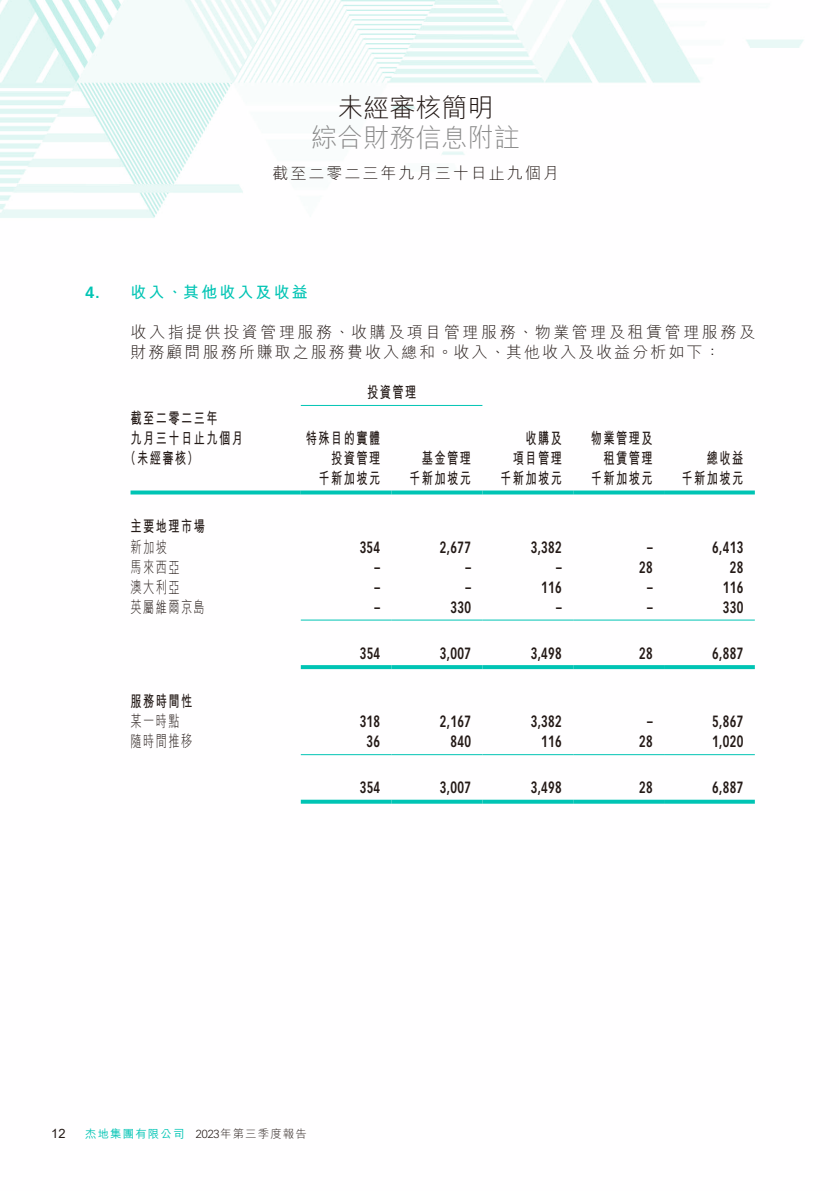
<style>
.page{position:relative;width:840px;height:1191px;background:#fff}
.page>*{position:absolute;margin:0;border:0;box-sizing:border-box;transform-origin:0 0}
.t1{font:300 26px "M Hei HK";color:#898989}
.t2{font:300 26px "M Hei HK";color:#231916}
.t3{font:700 16px "Vectora LT Std";letter-spacing:.03em;color:#231916;scale:.7 1}
.t4{font:700 16px/20px "M Hei HK";letter-spacing:.13em;color:#231916;text-align:right;scale:.7 1}
.t5{font:300 16px/20px "M Hei HK";letter-spacing:.16em;color:#231916}
.t6{font:300 16px "M Hei HK";letter-spacing:.125em;color:#231916;scale:.7 1}
.t7{font:300 16px "M Hei HK";letter-spacing:.125em;color:#231916}
.t8{font:700 16px "M Hei HK";letter-spacing:.13em;color:#00c4b4}
.t9{font:12.8px "Arial";color:#231916}
.t10{font:500 11.4px "M Hei HK";letter-spacing:.1em;color:#00c4b4}
.s1{font-family:"Vectora LT Std"}
.s2{font-family:"Vectora LT Std";font-weight:300;color:#231916}
.s3{font-weight:300;color:#231916}
</style>
<div class="page">
<img style="left:0;top:0;width:804px;height:804px">
<hr style="left:300px;top:405px;width:182px;height:1px;background:#00c4b4">
<svg style="left:130px;top:490px;width:170px;height:4px"></svg>
<svg style="left:300px;top:490px;width:91px;height:4px"></svg>
<svg style="left:391px;top:490px;width:91px;height:4px"></svg>
<svg style="left:482px;top:490px;width:91px;height:4px"></svg>
<svg style="left:573px;top:490px;width:90px;height:4px"></svg>
<svg style="left:663px;top:490px;width:91px;height:4px"></svg>
<hr style="left:300px;top:619px;width:91px;height:1px;background:#00c4b4">
<hr style="left:391px;top:619px;width:91px;height:1px;background:#00c4b4">
<hr style="left:482px;top:619px;width:91px;height:1px;background:#00c4b4">
<hr style="left:573px;top:619px;width:90px;height:1px;background:#00c4b4">
<hr style="left:663px;top:619px;width:91px;height:1px;background:#00c4b4">
<svg style="left:300px;top:665px;width:91px;height:4px"></svg>
<svg style="left:391px;top:665px;width:91px;height:4px"></svg>
<svg style="left:482px;top:665px;width:91px;height:4px"></svg>
<svg style="left:573px;top:665px;width:90px;height:4px"></svg>
<svg style="left:663px;top:665px;width:91px;height:4px"></svg>
<hr style="left:300px;top:754px;width:91px;height:1px;background:#00c4b4">
<hr style="left:391px;top:754px;width:91px;height:1px;background:#00c4b4">
<hr style="left:482px;top:754px;width:91px;height:1px;background:#00c4b4">
<hr style="left:573px;top:754px;width:90px;height:1px;background:#00c4b4">
<hr style="left:663px;top:754px;width:91px;height:1px;background:#00c4b4">
<svg style="left:300px;top:799px;width:91px;height:4px"></svg>
<svg style="left:391px;top:799px;width:91px;height:4px"></svg>
<svg style="left:482px;top:799px;width:91px;height:4px"></svg>
<svg style="left:573px;top:799px;width:90px;height:4px"></svg>
<svg style="left:663px;top:799px;width:91px;height:4px"></svg>
<h1 class="t2" style="left:337px;top:94px;width:157px">未經審核簡明</h1>
<h1 class="t1" style="left:311px;top:124px;width:209px">綜合財務信息附註</h1>
<p class="t7" style="left:272px;top:165px;width:288px">截至二零二三年九月三十日止九個月</p>
<p class="t8" style="left:85px;top:280px;width:224px"><span class="s1">4.</span> 收入、其他收入及收益</p>
<p class="t5" style="left:130px;top:322px;width:625px">收入指提供投資管理服務、收購及項目管理服務、物業管理及租賃管理服務及財務顧問服務所賺取之服務費收入總和。收入、其他收入及收益分析如下：</p>
<p class="t4" style="left:367px;top:380px;width:72px">投資管理</p>
<p class="t4" style="left:130px;top:407px;width:126px">截至二零二三年</p>
<p class="t4" style="left:130px;top:427px;width:162px">九月三十日止九個月</p>
<p class="t4" style="left:125px;top:447px;width:106px">（未經審核）</p>
<p class="t4" style="left:305px;top:427px;width:108px">特殊目的實體投資管理</p>
<p class="t4" style="left:512px;top:427px;width:72px">收購及項目管理</p>
<p class="t4" style="left:590px;top:427px;width:90px">物業管理及租賃管理</p>
<p class="t4" style="left:421px;top:447px;width:72px">基金管理</p>
<p class="t4" style="left:706px;top:447px;width:54px">總收益</p>
<p class="t4" style="left:318px;top:467px;width:90px">千新加坡元</p>
<p class="t4" style="left:409px;top:467px;width:90px">千新加坡元</p>
<p class="t4" style="left:499px;top:467px;width:90px">千新加坡元</p>
<p class="t4" style="left:590px;top:467px;width:90px">千新加坡元</p>
<p class="t4" style="left:681px;top:467px;width:90px">千新加坡元</p>
<p class="t4" style="left:130px;top:515px;width:108px">主要地理市場</p>
<p class="t6" style="left:130px;top:538px;width:54px">新加坡</p>
<p class="t3" style="left:359px;top:537px;width:31px">354</p>
<p class="t3" style="left:439px;top:537px;width:46px">2,677</p>
<p class="t3" style="left:530px;top:537px;width:46px">3,382</p>
<p class="t3" style="left:646px;top:537px;width:9px">–</p>
<p class="t3" style="left:712px;top:537px;width:46px">6,413</p>
<p class="t6" style="left:130px;top:558px;width:72px">馬來西亞</p>
<p class="t3" style="left:374px;top:557px;width:9px">–</p>
<p class="t3" style="left:465px;top:557px;width:9px">–</p>
<p class="t3" style="left:556px;top:557px;width:9px">–</p>
<p class="t3" style="left:638px;top:557px;width:21px">28</p>
<p class="t3" style="left:729px;top:557px;width:21px">28</p>
<p class="t6" style="left:130px;top:578px;width:72px">澳大利亞</p>
<p class="t3" style="left:374px;top:577px;width:9px">–</p>
<p class="t3" style="left:465px;top:577px;width:9px">–</p>
<p class="t3" style="left:541px;top:577px;width:31px">116</p>
<p class="t3" style="left:646px;top:577px;width:9px">–</p>
<p class="t3" style="left:722px;top:577px;width:31px">116</p>
<p class="t6" style="left:130px;top:598px;width:108px">英屬維爾京島</p>
<p class="t3" style="left:374px;top:597px;width:9px">–</p>
<p class="t3" style="left:450px;top:597px;width:31px">330</p>
<p class="t3" style="left:556px;top:597px;width:9px">–</p>
<p class="t3" style="left:646px;top:597px;width:9px">–</p>
<p class="t3" style="left:722px;top:597px;width:31px">330</p>
<p class="t3" style="left:359px;top:643px;width:31px">354</p>
<p class="t3" style="left:439px;top:643px;width:46px">3,007</p>
<p class="t3" style="left:530px;top:643px;width:46px">3,498</p>
<p class="t3" style="left:638px;top:643px;width:21px">28</p>
<p class="t3" style="left:712px;top:643px;width:46px">6,887</p>
<p class="t4" style="left:130px;top:690px;width:90px">服務時間性</p>
<p class="t6" style="left:130px;top:713px;width:72px">某一時點</p>
<p class="t3" style="left:359px;top:711px;width:31px">318</p>
<p class="t3" style="left:439px;top:711px;width:46px">2,167</p>
<p class="t3" style="left:530px;top:711px;width:46px">3,382</p>
<p class="t3" style="left:646px;top:711px;width:9px">–</p>
<p class="t3" style="left:712px;top:711px;width:46px">5,867</p>
<p class="t6" style="left:130px;top:733px;width:90px">隨時間推移</p>
<p class="t3" style="left:366px;top:731px;width:21px">36</p>
<p class="t3" style="left:450px;top:731px;width:31px">840</p>
<p class="t3" style="left:541px;top:731px;width:31px">116</p>
<p class="t3" style="left:638px;top:731px;width:21px">28</p>
<p class="t3" style="left:712px;top:731px;width:46px">1,020</p>
<p class="t3" style="left:359px;top:777px;width:31px">354</p>
<p class="t3" style="left:439px;top:777px;width:46px">3,007</p>
<p class="t3" style="left:530px;top:777px;width:46px">3,498</p>
<p class="t3" style="left:638px;top:777px;width:21px">28</p>
<p class="t3" style="left:712px;top:777px;width:46px">6,887</p>
<p class="t9" style="left:51px;top:1124px;width:16px">12</p>
<p class="t10" style="left:85px;top:1125px;width:223px">杰地集團有限公司 <span class="s2">2023</span><span class="s3">年第三季度報告</span></p>
</div>
